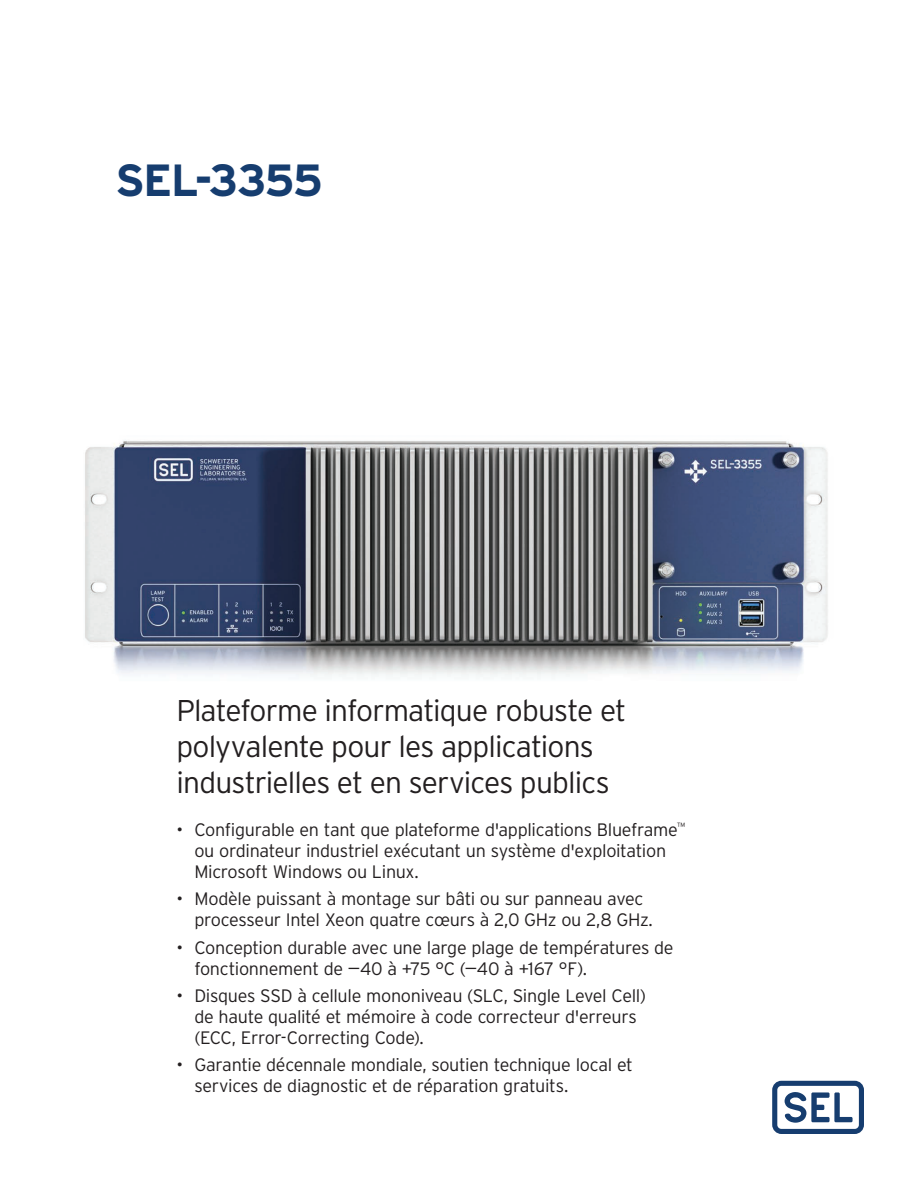
<style>
.page{position:relative;width:918px;height:1188px;background:#fff}
.page>*{position:absolute;margin:0;border:0;box-sizing:border-box;transform-origin:0 0}
.t1{font:700 45px "Interstate Poly";letter-spacing:-.035em;color:#163d6f}
.t2{font:300 30px/36px "Interstate Poly";letter-spacing:-.03em;color:#231f20}
.t3{font:300 18px/21px "Interstate Poly";letter-spacing:-.02em;color:#231f20}
</style>
<div class="page">
<img style="left:85px;top:440px;width:743px;height:236px">
<svg style="left:772px;top:1081px;width:92px;height:53px"></svg>
<h1 class="t1" style="left:115px;top:147px;width:209px">SEL-3355</h1>
<h2 class="t2" style="left:176px;top:691px;width:451px">Plateforme informatique robuste et polyvalente pour les applications industrielles et en services publics</h2>
<p class="t3" style="left:194px;top:818px;width:492px;text-indent:-18px">• Configurable en tant que plateforme d'applications Blueframe<sup>™ </sup>ou ordinateur industriel exécutant un système d'exploitation<br>Microsoft Windows ou Linux.</p>
<p class="t3" style="left:194px;top:887px;width:460px;text-indent:-18px">• Modèle puissant à montage sur bâti ou sur panneau avec processeur Intel Xeon quatre cœurs à 2,0 GHz ou 2,8 GHz.</p>
<p class="t3" style="left:194px;top:936px;width:481px;text-indent:-18px">• Conception durable avec une large plage de températures de fonctionnement de –40 à +75 °C (–40 à +167 °F).</p>
<p class="t3" style="left:194px;top:984px;width:453px;text-indent:-18px">• Disques SSD à cellule mononiveau (SLC, Single Level Cell) de haute qualité et mémoire à code correcteur d'erreurs (ECC, Error-Correcting Code).</p>
<p class="t3" style="left:194px;top:1053px;width:440px;text-indent:-18px">• Garantie décennale mondiale, soutien technique local et services de diagnostic et de réparation gratuits.</p>
</div>
